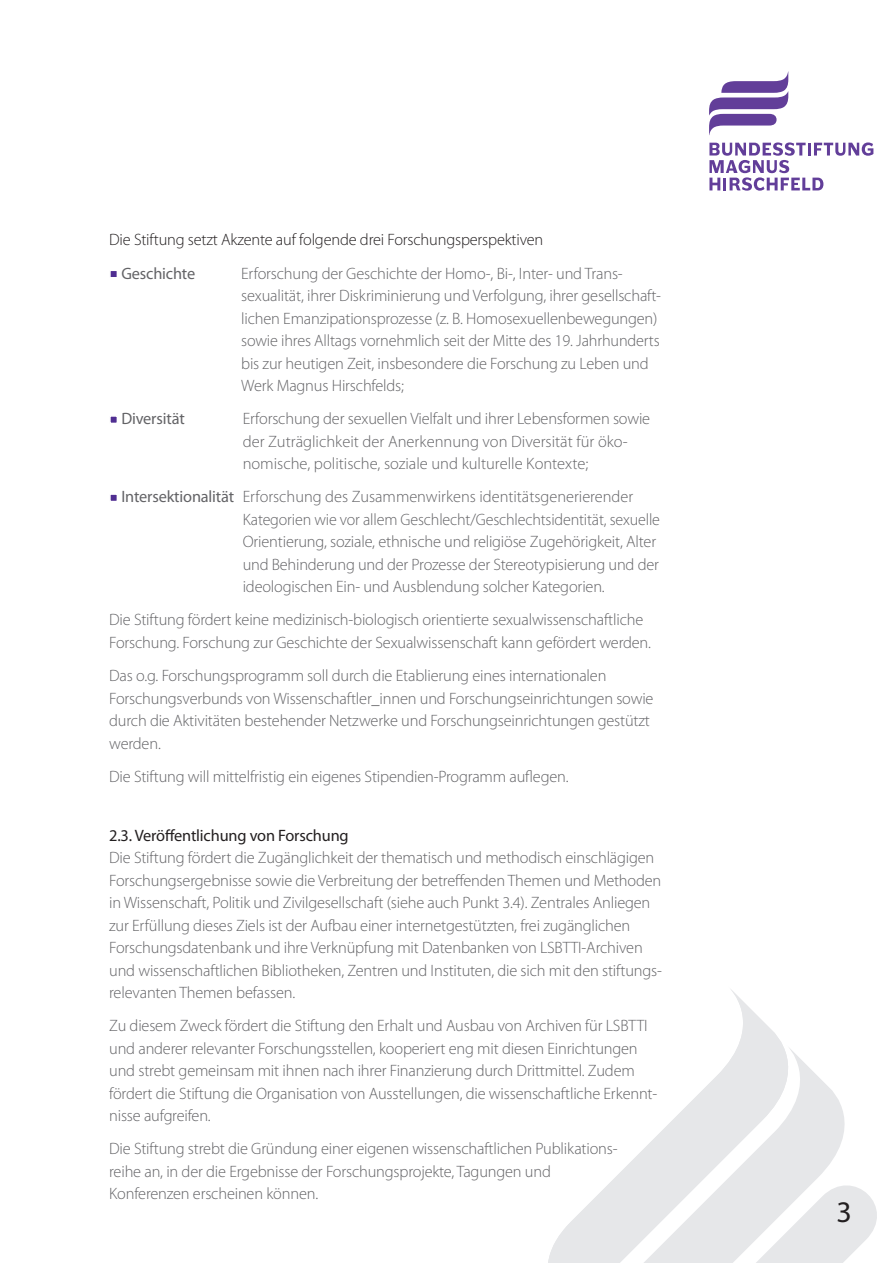
<style>
.page{position:relative;width:893px;height:1263px;background:#fff}
.page>*{position:absolute;margin:0;border:0;box-sizing:border-box;transform-origin:0 0}
.t1{font:30px "Myriad Pro";color:#231f20}
.t2{font:300 16.5px/22.5px "Myriad Pro";letter-spacing:-.01em;color:#636366}
.t3{font:300 16.5px "Myriad Pro";letter-spacing:-.01em;color:#231f20}
.t4{font:16.5px "Myriad Pro";letter-spacing:-.01em;color:#231f20}
.t5{font:16.5px "Myriad Pro";letter-spacing:-.01em;color:#636366}
.s1{font-weight:400}
</style>
<div class="page">
<svg style="left:709px;top:142px;width:164px;height:49px"></svg>
<svg style="left:709px;top:72px;width:79px;height:63px"></svg>
<svg style="left:869px;top:1196px;width:8px;height:40px"></svg>
<svg style="left:731px;top:990px;width:52px;height:55px"></svg>
<svg style="left:548px;top:1045px;width:321px;height:218px;fill:#e6e7e9"></svg>
<svg style="left:110px;top:271px;width:7px;height:6px"></svg>
<svg style="left:110px;top:416px;width:7px;height:7px"></svg>
<svg style="left:110px;top:494px;width:7px;height:7px"></svg>
<p class="t3" style="left:109px;top:231px;width:436px">Die Stiftung setzt Akzente auf folgende drei Forschungsperspektiven</p>
<p class="t5" style="left:121px;top:263px;width:75px">Geschichte</p>
<p class="t2" style="left:241px;top:262px;width:421px">Erforschung der Geschichte der Homo-, Bi-, Inter- und Trans&shy;sexualität, ihrer Diskriminierung und Verfolgung, ihrer gesellschaft&shy;lichen Emanzipationsprozesse (z. B. Homosexuellenbewegungen) sowie ihres Alltags vornehmlich seit der Mitte des 19. Jahrhunderts bis zur heutigen Zeit, insbesondere die Forschung zu Leben und Werk Magnus Hirschfelds;</p>
<p class="t5" style="left:121px;top:408px;width:65px">Diversität</p>
<p class="t2" style="left:243px;top:408px;width:409px">Erforschung der sexuellen Vielfalt und ihrer Lebensformen sowie der Zuträglichkeit der Anerkennung von Diversität für öko&shy;nomische, politische, soziale und kulturelle Kontexte;</p>
<p class="t2" style="left:243px;top:486px;width:419px;text-indent:-121px"><span class="s1">Intersektionalität</span> Erforschung des Zusammenwirkens identitätsgenerierender Kategorien wie vor allem Geschlecht/Geschlechtsidentität, sexuelle Orientierung, soziale, ethnische und religiöse Zugehörigkeit, Alter und Behinderung und der Prozesse der Stereotypisierung und der ideologischen Ein- und Ausblendung solcher Kategorien.</p>
<p class="t2" style="left:109px;top:609px;width:543px">Die Stiftung fördert keine medizinisch-biologisch orientierte sexualwissenschaftliche<br>Forschung. Forschung zur Geschichte der Sexualwissenschaft kann gefördert werden.</p>
<p class="t2" style="left:109px;top:665px;width:546px">Das o.g. Forschungsprogramm soll durch die Etablierung eines internationalen Forschungsverbunds von Wissenschaftler_innen und Forschungseinrichtungen sowie durch die Aktivitäten bestehender Netzwerke und Forschungseinrichtungen gestützt werden.</p>
<p class="t2" style="left:109px;top:765px;width:461px">Die Stiftung will mittelfristig ein eigenes Stipendien-Programm auflegen.</p>
<p class="t4" style="left:109px;top:825px;width:241px">2.3. Veröffentlichung von Forschung</p>
<p class="t2" style="left:109px;top:846px;width:554px">Die Stiftung fördert die Zugänglichkeit der thematisch und methodisch einschlägigen Forschungsergebnisse sowie die Verbreitung der betreffenden Themen und Methoden in Wissenschaft, Politik und Zivilgesellschaft (siehe auch Punkt 3.4). Zentrales Anliegen zur Erfüllung dieses Ziels ist der Aufbau einer internetgestützten, frei zugänglichen Forschungsdatenbank und ihre Verknüpfung mit Datenbanken von LSBTTI-Archiven und wissenschaftlichen Bibliotheken, Zentren und Instituten, die sich mit den stiftungs&shy;relevanten Themen befassen.</p>
<p class="t2" style="left:109px;top:1015px;width:550px">Zu diesem Zweck fördert die Stiftung den Erhalt und Ausbau von Archiven für LSBTTI und anderer relevanter Forschungsstellen, kooperiert eng mit diesen Einrichtungen und strebt gemeinsam mit ihnen nach ihrer Finanzierung durch Drittmittel. Zudem fördert die Stiftung die Organisation von Ausstellungen, die wissenschaftliche Erkennt&shy;nisse aufgreifen.</p>
<p class="t2" style="left:109px;top:1138px;width:510px">Die Stiftung strebt die Gründung einer eigenen wissenschaftlichen Publikations&shy;reihe an, in der die Ergebnisse der Forschungsprojekte, Tagungen und<br>Konferenzen erscheinen können.</p>
<h1 class="t1" style="left:836px;top:1193px;width:17px">3</h1>
</div>
